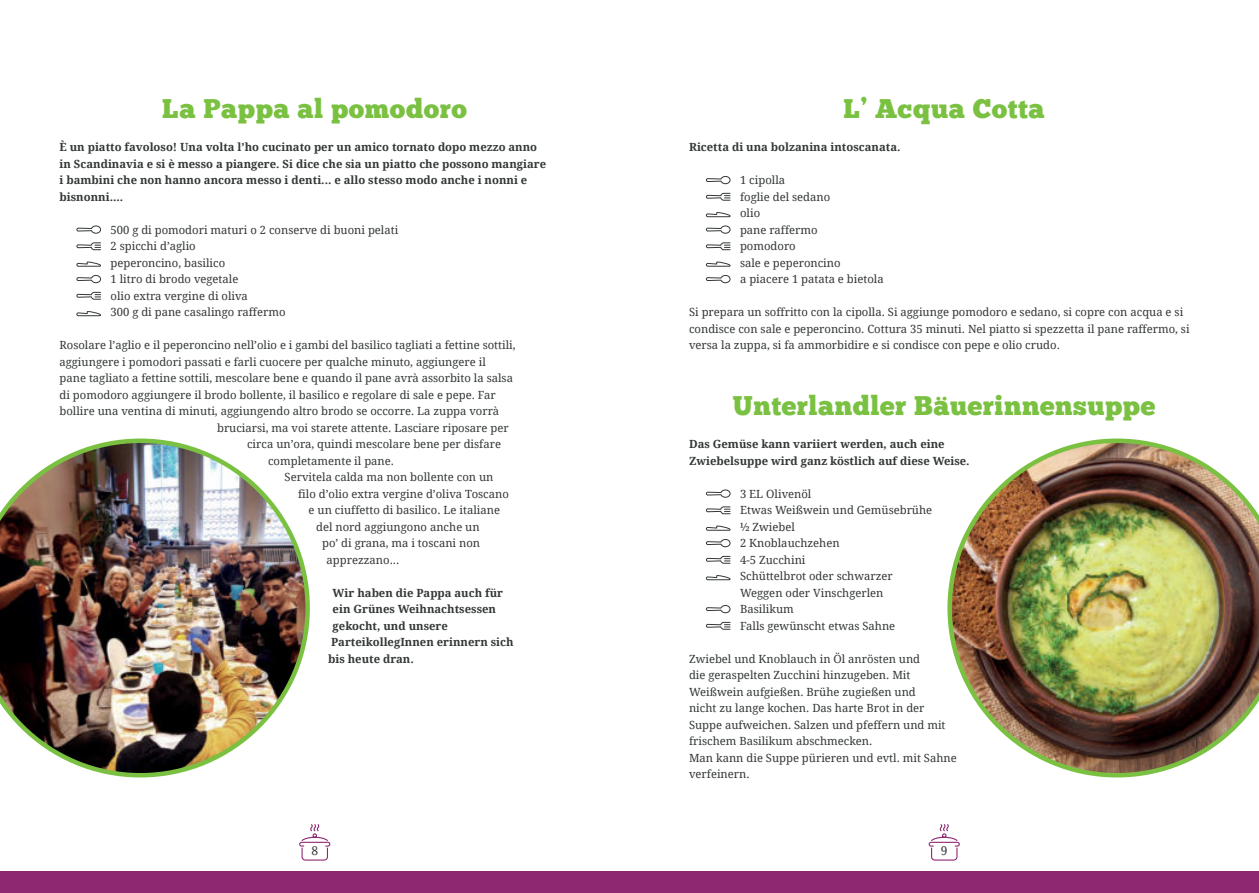
<style>
.page{position:relative;width:1259px;height:893px;background:#fff}
.page>*{position:absolute;margin:0;border:0;box-sizing:border-box;transform-origin:0 0}
.t1{font:27px "Chunk Five";letter-spacing:.02em;color:#7ac142}
.t2{font:12px "Droid Serif";color:#333738}
.t3{font:11.25px/16.5px "Droid Serif";color:#333738}
.t4{font:700 11.25px/16.5px "Droid Serif";color:#333738}
</style>
<div class="page">
<div style="left:0;top:872px;width:1259px;height:21px;background:#8e2871"></div>
<svg style="left:299px;top:824px;width:32px;height:37px"></svg>
<svg style="left:928px;top:824px;width:32px;height:37px"></svg>
<svg style="left:706px;top:176px;width:25px;height:8px"></svg>
<svg style="left:705px;top:193px;width:26px;height:8px"></svg>
<svg style="left:705px;top:212px;width:26px;height:5px"></svg>
<svg style="left:705px;top:225px;width:26px;height:9px"></svg>
<svg style="left:705px;top:242px;width:26px;height:8px"></svg>
<svg style="left:705px;top:261px;width:26px;height:6px"></svg>
<svg style="left:706px;top:275px;width:25px;height:8px"></svg>
<svg style="left:705px;top:489px;width:26px;height:9px"></svg>
<svg style="left:705px;top:506px;width:26px;height:8px"></svg>
<svg style="left:705px;top:525px;width:26px;height:6px"></svg>
<svg style="left:705px;top:539px;width:26px;height:8px"></svg>
<svg style="left:705px;top:556px;width:26px;height:8px"></svg>
<svg style="left:705px;top:575px;width:26px;height:5px"></svg>
<svg style="left:705px;top:605px;width:26px;height:8px"></svg>
<svg style="left:706px;top:622px;width:25px;height:8px"></svg>
<svg style="left:76px;top:225px;width:25px;height:9px"></svg>
<svg style="left:76px;top:242px;width:25px;height:8px"></svg>
<svg style="left:76px;top:261px;width:25px;height:6px"></svg>
<svg style="left:76px;top:275px;width:25px;height:8px"></svg>
<svg style="left:76px;top:292px;width:25px;height:8px"></svg>
<svg style="left:76px;top:311px;width:25px;height:5px"></svg>
<img style="left:0;top:438px;width:310px;height:339px">
<img style="left:947px;top:438px;width:312px;height:339px">
<h1 class="t1" style="left:162px;top:96px;width:306px">La Pappa al pomodoro</h1>
<p class="t4" style="left:60px;top:140px;width:488px">È un piatto favoloso! Una volta l’ho cucinato per un amico tornato dopo mezzo anno in Scandinavia e si è messo a piangere. Si dice che sia un piatto che possono mangiare i bambini che non hanno ancora messo i denti... e allo stesso modo anche i nonni e bisnonni....</p>
<p class="t3" style="left:111px;top:222px;width:289px">500 g di pomodori maturi o 2 conserve di buoni pelati<br>2 spicchi d’aglio<br>peperoncino, basilico<br>1 litro di brodo vegetale<br>olio extra vergine di oliva<br>300 g di pane casalingo raffermo</p>
<p class="t3" style="left:60px;top:338px;width:458px">Rosolare l’aglio e il peperoncino nell’olio e i gambi del basilico tagliati a fettine sottili,</p>
<p class="t3" style="left:60px;top:354px;width:428px">aggiungere i pomodori passati e farli cuocere per qualche minuto, aggiungere il</p>
<p class="t3" style="left:60px;top:371px;width:455px">pane tagliato a fettine sottili, mescolare bene e quando il pane avrà assorbito la salsa</p>
<p class="t3" style="left:60px;top:387px;width:438px">di pomodoro aggiungere il brodo bollente, il basilico e regolare di sale e pepe. Far</p>
<p class="t3" style="left:60px;top:404px;width:441px">bollire una ventina di minuti, aggiungendo altro brodo se occorre. La zuppa vorrà</p>
<p class="t3" style="left:217px;top:420px;width:293px">bruciarsi, ma voi starete attente. Lasciare riposare per</p>
<p class="t3" style="left:247px;top:437px;width:255px">circa un’ora, quindi mescolare bene per disfare</p>
<p class="t3" style="left:268px;top:453px;width:127px">completamente il pane.</p>
<p class="t3" style="left:285px;top:470px;width:210px">Servitela calda ma non bollente con un</p>
<p class="t3" style="left:298px;top:486px;width:212px">filo d’olio extra vergine d’oliva Toscano</p>
<p class="t3" style="left:309px;top:503px;width:193px">e un ciuffetto di basilico. Le italiane</p>
<p class="t3" style="left:316px;top:519px;width:165px">del nord aggiungono anche un</p>
<p class="t3" style="left:322px;top:536px;width:159px">po’ di grana, ma i toscani non</p>
<p class="t3" style="left:327px;top:552px;width:74px">apprezzano...</p>
<p class="t4" style="left:333px;top:585px;width:172px">Wir haben die Pappa auch für</p>
<p class="t4" style="left:333px;top:602px;width:165px">ein Grünes Weihnachtsessen</p>
<p class="t4" style="left:333px;top:618px;width:117px">gekocht, und unsere</p>
<p class="t4" style="left:331px;top:635px;width:184px">ParteikollegInnen erinnern sich</p>
<p class="t4" style="left:328px;top:651px;width:87px">bis heute dran.</p>
<h1 class="t1" style="left:843px;top:96px;width:203px">L’ Acqua Cotta</h1>
<p class="t4" style="left:689px;top:140px;width:213px">Ricetta di una bolzanina intoscanata.</p>
<p class="t3" style="left:740px;top:173px;width:145px">1 cipolla<br>foglie del sedano<br>olio<br>pane raffermo<br>pomodoro<br>sale e peperoncino<br>a piacere 1 patata e bietola</p>
<p class="t3" style="left:689px;top:305px;width:502px">Si prepara un soffritto con la cipolla. Si aggiunge pomodoro e sedano, si copre con acqua e si condisce con sale e peperoncino. Cottura 35 minuti. Nel piatto si spezzetta il pane raffermo, si versa la zuppa, si fa ammorbidire e si condisce con pepe e olio crudo.</p>
<h1 class="t1" style="left:733px;top:393px;width:424px">Unterlandler Bäuerinnensuppe</h1>
<p class="t4" style="left:689px;top:437px;width:282px">Das Gemüse kann variiert werden, auch eine<br>Zwiebelsuppe wird ganz köstlich auf diese Weise.</p>
<p class="t3" style="left:740px;top:486px;width:194px">3 EL Olivenöl<br>Etwas Weißwein und Gemüsebrühe ½ Zwiebel<br>2 Knoblauchzehen<br>4-5 Zucchini<br>Schüttelbrot oder schwarzer<br>Weggen oder Vinschgerlen<br>Basilikum<br>Falls gewünscht etwas Sahne</p>
<p class="t3" style="left:689px;top:651px;width:269px">Zwiebel und Knoblauch in Öl anrösten und<br>die geraspelten Zucchini hinzugeben. Mit Weißwein aufgießen. Brühe zugießen und<br>nicht zu lange kochen. Das harte Brot in der Suppe aufweichen. Salzen und pfeffern und mit frischem Basilikum abschmecken.<br>Man kann die Suppe pürieren und evtl. mit Sahne verfeinern.</p>
<p class="t2" style="left:311px;top:846px;width:8px">8</p>
<p class="t2" style="left:941px;top:846px;width:8px">9</p>
</div>
